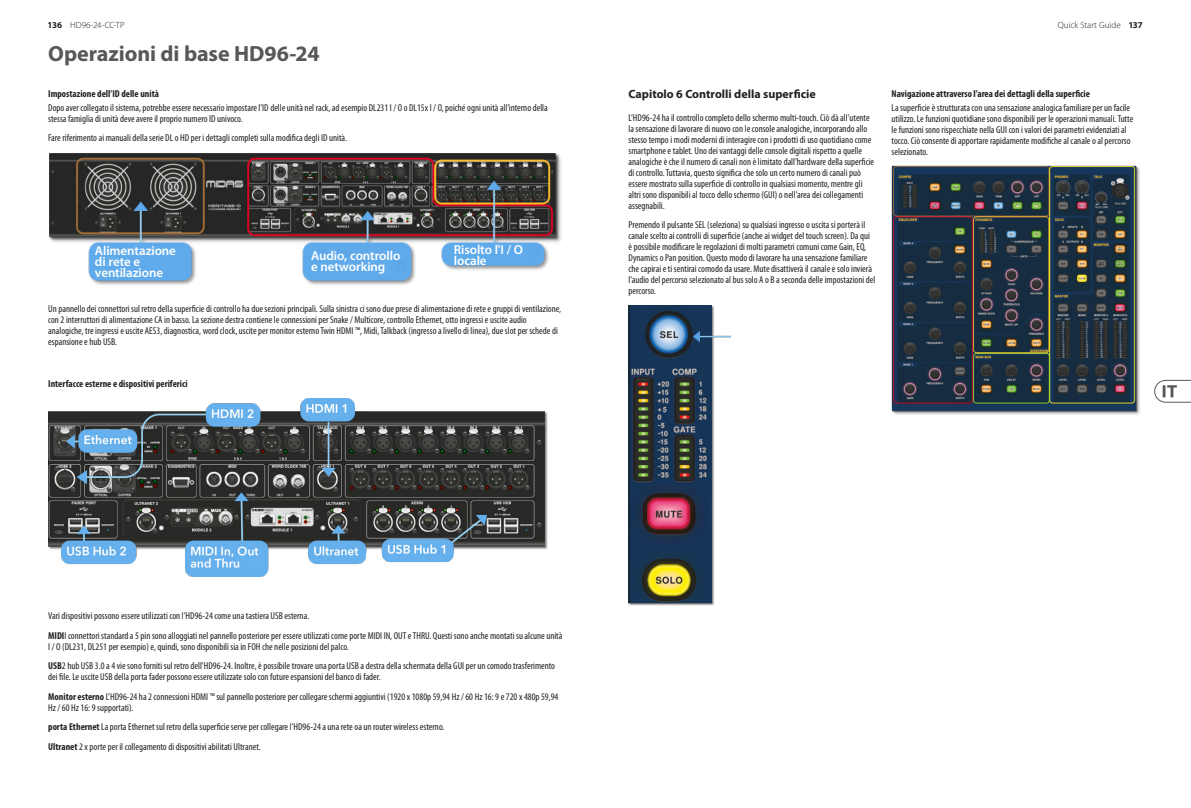
<style>
.page{position:relative;width:1191px;height:808px;background:#fff}
.page>*{position:absolute;margin:0;border:0;box-sizing:border-box;transform-origin:0 0}
.t1{font:700 22px "Myriad Pro";letter-spacing:-.005em;color:#57585a}
.Divider_WW{font:600 13px/11px "Myriad Pro";letter-spacing:-.005em;color:#fff}
.Chapter_Text_12bold{font:700 12px "Myriad Pro";color:#231f20}
.Main_Text{font:condensed 10px/11px "Myriad Pro";color:#231f20}
.Main_Text_Semi_bold{font:700 condensed 10px "Myriad Pro";color:#231f20}
.t2{font:300 9px "Myriad Pro";color:#231f20}
.s1{font-weight:700}
</style>
<div class="page">
<svg style="left:1154px;top:380px;width:37px;height:23px"></svg>
<img style="left:628px;top:305px;width:102px;height:300px">
<img style="left:891px;top:166px;width:249px;height:249px">
<img style="left:49px;top:153px;width:512px;height:132px">
<img style="left:48px;top:399px;width:500px;height:178px">
<p class="t2" style="left:48px;top:20px;width:79px"><span class="s1">136</span> HD96-24-CC-TP</p>
<p class="t2" style="left:1057px;top:20px;width:86px">Quick Start Guide <span class="s1">137</span></p>
<p class="t1" style="left:48px;top:39px;width:273px">Operazioni di base HD96-24</p>
<p class="Main_Text_Semi_bold" style="left:48px;top:87px;width:112px">Impostazione dell’ID delle unità</p>
<p class="Main_Text" style="left:48px;top:102px;width:501px">Dopo aver collegato il sistema, potrebbe essere necessario impostare l’ID delle unità nel rack, ad esempio DL231 I / O o DL15x I / O, poiché ogni unità all’interno della stessa famiglia di unità deve avere il proprio numero ID univoco.</p>
<p class="Main_Text" style="left:48px;top:132px;width:300px">Fare riferimento ai manuali della serie DL o HD per i dettagli completi sulla modifica degli ID unità.</p>
<p class="Divider_WW" style="left:95px;top:245px;width:83px">Alimentazione di rete e ventilazione</p>
<p class="Divider_WW" style="left:311px;top:250px;width:91px">Audio, controllo e networking</p>
<p class="Divider_WW" style="left:454px;top:244px;width:71px">Risolto l'I / O locale</p>
<p class="Main_Text" style="left:48px;top:303px;width:514px">Un pannello dei connettori sul retro della superficie di controllo ha due sezioni principali. Sulla sinistra ci sono due prese di alimentazione di rete e gruppi di ventilazione, con 2 interruttori di alimentazione CA in basso. La sezione destra contiene le connessioni per Snake / Multicore, controllo Ethernet, otto ingressi e uscite audio analogiche, tre ingressi e uscite AES3, diagnostica, word clock, uscite per monitor esterno Twin HDMI ™, Midi, Talkback (ingresso a livello di linea), due slot per schede di espansione e hub USB.</p>
<p class="Main_Text_Semi_bold" style="left:48px;top:377px;width:141px">Interfacce esterne e dispositivi periferici</p>
<p class="Chapter_Text_12bold" style="left:628px;top:86px;width:189px">Capitolo 6 Controlli della superficie</p>
<p class="Main_Text" style="left:628px;top:112px;width:247px">L’HD96-24 ha il controllo completo dello schermo multi-touch. Ciò dà all’utente la sensazione di lavorare di nuovo con le console analogiche, incorporando allo stesso tempo i modi moderni di interagire con i prodotti di uso quotidiano come smartphone e tablet. Uno dei vantaggi delle console digitali rispetto a quelle analogiche è che il numero di canali non è limitato dall’hardware della superficie di controllo. Tuttavia, questo significa che solo un certo numero di canali può essere mostrato sulla superficie di controllo in qualsiasi momento, mentre gli altri sono disponibili al tocco dello schermo (GUI) o nell’area dei collegamenti assegnabili.</p>
<p class="Main_Text" style="left:628px;top:219px;width:248px">Premendo il pulsante SEL (seleziona) su qualsiasi ingresso o uscita si porterà il canale scelto ai controlli di superficie (anche ai widget del touch screen). Da qui è possibile modificare le regolazioni di molti parametri comuni come Gain, EQ, Dynamics o Pan position. Questo modo di lavorare ha una sensazione familiare che capirai e ti sentirai comodo da usare. Mute disattiverà il canale e solo invierà l’audio del percorso selezionato al bus solo A o B a seconda delle impostazioni del percorso.</p>
<p class="Main_Text_Semi_bold" style="left:891px;top:87px;width:200px">Navigazione attraverso l’area dei dettagli della superficie</p>
<p class="Main_Text" style="left:891px;top:102px;width:243px">La superficie è strutturata con una sensazione analogica familiare per un facile utilizzo. Le funzioni quotidiane sono disponibili per le operazioni manuali. Tutte le funzioni sono rispecchiate nella GUI con i valori dei parametri evidenziati al tocco. Ciò consente di apportare rapidamente modifiche al canale o al percorso selezionato.</p>
<p class="Main_Text" style="left:48px;top:610px;width:262px">Vari dispositivi possono essere utilizzati con l’HD96-24 come una tastiera USB esterna.</p>
<p class="Main_Text" style="left:48px;top:630px;width:516px"><span class="s1">MIDI</span>I connettori standard a 5 pin sono alloggiati nel pannello posteriore per essere utilizzati come porte MIDI IN, OUT e THRU. Questi sono anche montati su alcune unità<br>I / O (DL231, DL251 per esempio) e, quindi, sono disponibili sia in FOH che nelle posizioni del palco.</p>
<p class="Main_Text" style="left:48px;top:660px;width:508px"><span class="s1">USB</span>2 hub USB 3.0 a 4 vie sono forniti sul retro dell’HD96-24. Inoltre, è possibile trovare una porta USB a destra della schermata della GUI per un comodo trasferimento dei file. Le uscite USB della porta fader possono essere utilizzate solo con future espansioni del banco di fader.</p>
<p class="Main_Text" style="left:48px;top:691px;width:512px"><span class="s1">Monitor esterno</span> L’HD96-24 ha 2 connessioni HDMI ™ sul pannello posteriore per collegare schermi aggiuntivi (1920 x 1080p 59,94 Hz / 60 Hz 16: 9 e 720 x 480p 59,94<br>Hz / 60 Hz 16: 9 supportati).</p>
<p class="Main_Text" style="left:48px;top:721px;width:398px"><span class="s1">porta Ethernet</span> La porta Ethernet sul retro della superficie serve per collegare l’HD96-24 a una rete oa un router wireless esterno.</p>
<p class="Main_Text" style="left:48px;top:741px;width:214px"><span class="s1">Ultranet</span> 2 x porte per il collegamento di dispositivi abilitati Ultranet.</p>
</div>
